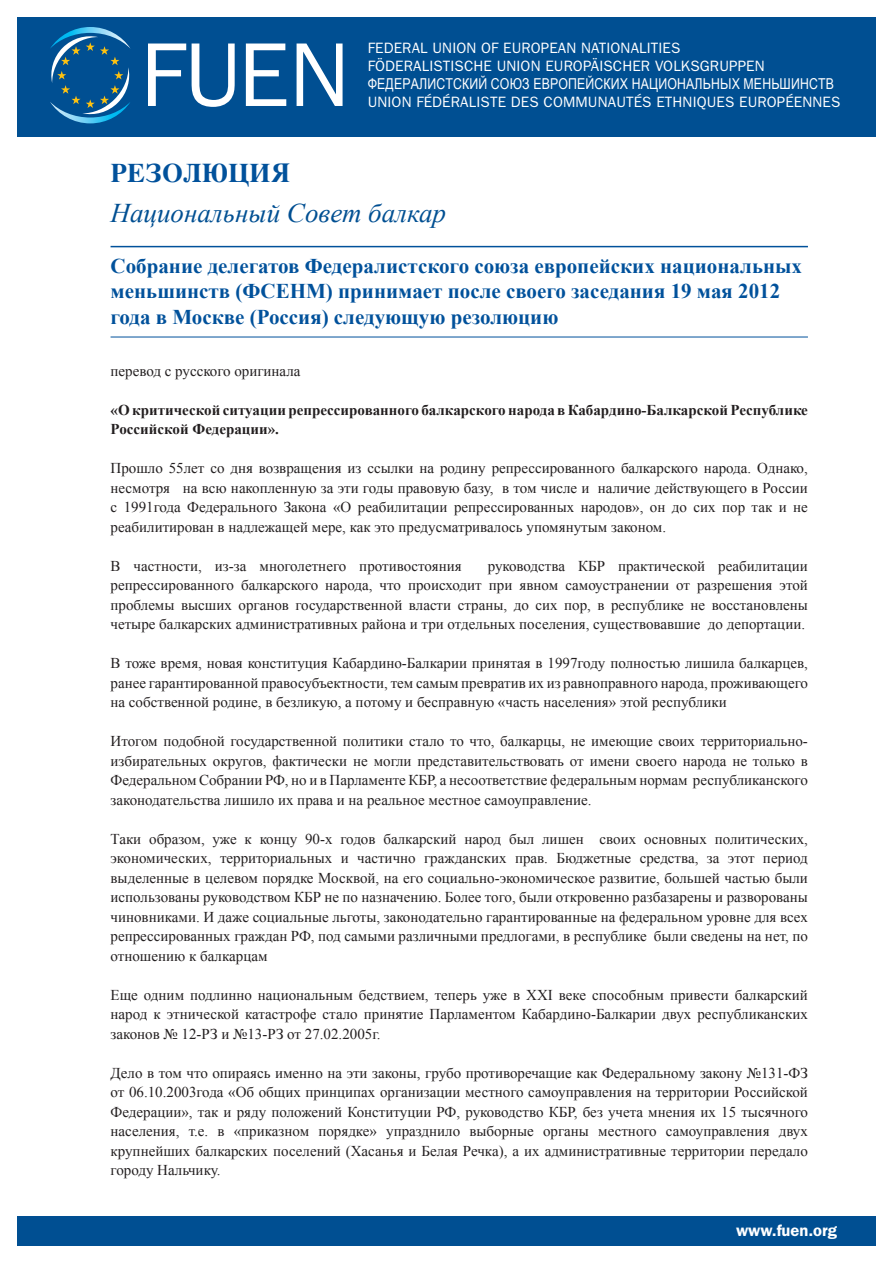
<style>
.page{position:relative;width:893px;height:1263px;background:#fff}
.page>*{position:absolute;margin:0;border:0;box-sizing:border-box;transform-origin:0 0}
.t1{font:italic 27px "Times New Roman";color:#004f92}
.t2{font:700 27px "Times";color:#01519b}
.t3{font:700 21px/25.5px "Times New Roman";color:#01519b}
.t4{font:600 16.5px "ITC Franklin Gothic Std";color:#fff}
.t5{font:15px/19.5px "Times New Roman";color:#231f20;text-align:justify}
.t6{font:15px/18px "ITC Franklin Gothic Std";letter-spacing:.01em;color:#fff}
.t7{font:700 15px/19.5px "Times New Roman";color:#231f20}
.t8{font:15px "Arial Narrow";letter-spacing:.01em;color:#fff}
</style>
<div class="page">
<div style="left:17px;top:1216px;width:859px;height:30px;background:#004f92"></div>
<div style="left:17px;top:17px;width:859px;height:119px;background:#004f92"></div>
<svg style="left:50px;top:27px;width:81px;height:96px"></svg>
<svg style="left:148px;top:44px;width:38px;height:62px"></svg>
<svg style="left:192px;top:44px;width:43px;height:63px"></svg>
<svg style="left:246px;top:44px;width:40px;height:62px"></svg>
<svg style="left:297px;top:44px;width:46px;height:62px"></svg>
<hr style="left:111px;top:246px;width:697px;height:1px;background:#01519b">
<hr style="left:111px;top:337px;width:697px;height:1px;background:#01519b">
<p class="t6" style="left:368px;top:39px;width:398px">FEDERAL UNION OF EU ROPEAN NATIONALITIES<br>FÖDERALISTISCHE UNION EU ROPÄISCHER VOLKSGRU PPEN</p>
<p class="t8" style="left:368px;top:73px;width:468px">ФEДЕРАЛИСТСКИЙ СОЮЗ ЕВРОПЕЙСКИХ НАЦИОНАЛЬНЫХ МЕНЬШИНСТВ</p>
<p class="t6" style="left:368px;top:93px;width:474px">UNION FÉDÉRALISTE DES COMMU NAUTÉS ETHNIQU ES EU ROPÉENNES</p>
<h1 class="t2" style="left:111px;top:147px;width:181px">РЕЗОЛЮЦИЯ</h1>
<h1 class="t1" style="left:111px;top:194px;width:337px">Национальный Совет балкар</h1>
<h2 class="t3" style="left:111px;top:253px;width:693px">Собрание делегатов Федералистского союза европейских национальных меньшинств (ФСЕНМ) принимает после своего заседания 19 мая 2012 года в Москве (Россия) следующую резолюцию</h2>
<p class="t5" style="left:111px;top:361px;width:192px">перевод с русского оригинала</p>
<p class="t7" style="left:111px;top:399px;width:699px">«О критической ситуации репрессированного балкарского народа в Кабардино-Балкарской Республике<br>Российской Федерации».</p>
<p class="t5" style="left:111px;top:458px;width:699px">Прошло 55лет со дня возвращения из ссылки на родину репрессированного балкарского народа. Однако, несмотря на всю накопленную за эти годы правовую базу, в том числе и наличие действующего в России с 1991года Федерального Закона «О реабилитации репрессированных народов», он до сих пор так и не реабилитирован в надлежащей мере, как это предусматривалось упомянутым законом.</p>
<p class="t5" style="left:111px;top:556px;width:353px">В частности, из-за многолетнего противостояния</p>
<p class="t5" style="left:111px;top:556px;width:699px;text-indent:377px">руководства КБР практической реабилитации репрессированного балкарского народа, что происходит при явном самоустранении от разрешения этой проблемы высших органов государственной власти страны, до сих пор, в республике не восстановлены четыре балкарских административных района и три отдельных поселения, существовавшие до депортации.</p>
<p class="t5" style="left:111px;top:653px;width:699px">В тоже время, новая конституция Кабардино-Балкарии принятая в 1997году полностью лишила балкарцев, ранее гарантированной правосубъектности, тем самым превратив их из равноправного народа, проживающего на собственной родине, в безликую, а потому и бесправную «часть населения» этой республики</p>
<p class="t5" style="left:111px;top:731px;width:699px">Итогом подобной государственной политики стало то что, балкарцы, не имеющие своих территориально&shy;избирательных округов, фактически не могли представительствовать от имени своего народа не только в Федеральном Собрании РФ, но и в Парламенте КБР, а несоответствие федеральным нормам республиканского законодательства лишило их права и на реальное местное самоуправление.</p>
<p class="t5" style="left:111px;top:829px;width:699px">Таки образом, уже к концу 90-х годов балкарский народ был лишен своих основных политических, экономических, территориальных и частично гражданских прав. Бюджетные средства, за этот период выделенные в целевом порядке Москвой, на его социально-экономическое развитие, большей частью были использованы руководством КБР не по назначению. Более того, были откровенно разбазарены и разворованы чиновниками. И даже социальные льготы, законодательно гарантированные на федеральном уровне для всех репрессированных граждан РФ, под самыми различными предлогами, в республике были сведены на нет, по отношению к балкарцам</p>
<p class="t5" style="left:111px;top:985px;width:699px">Еще одним подлинно национальным бедствием, теперь уже в ХХI веке способным привести балкарский народ к этнической катастрофе стало принятие Парламентом Кабардино-Балкарии двух республиканских законов № 12-РЗ и №13-РЗ от 27.02.2005г.</p>
<p class="t5" style="left:111px;top:1063px;width:699px">Дело в том что опираясь именно на эти законы, грубо противоречащие как Федеральному закону №131-ФЗ от 06.10.2003года «Об общих принципах организации местного самоуправления на территории Российской Федерации», так и ряду положений Конституции РФ, руководство КБР, без учета мнения их 15 тысячного населения, т.е. в «приказном порядке» упразднило выборные органы местного самоуправления двух крупнейших балкарских поселений (Хасанья и Белая Речка), а их административные территории передало городу Нальчику.</p>
<p class="t4" style="left:736px;top:1221px;width:102px">www.fuen.org</p>
</div>
